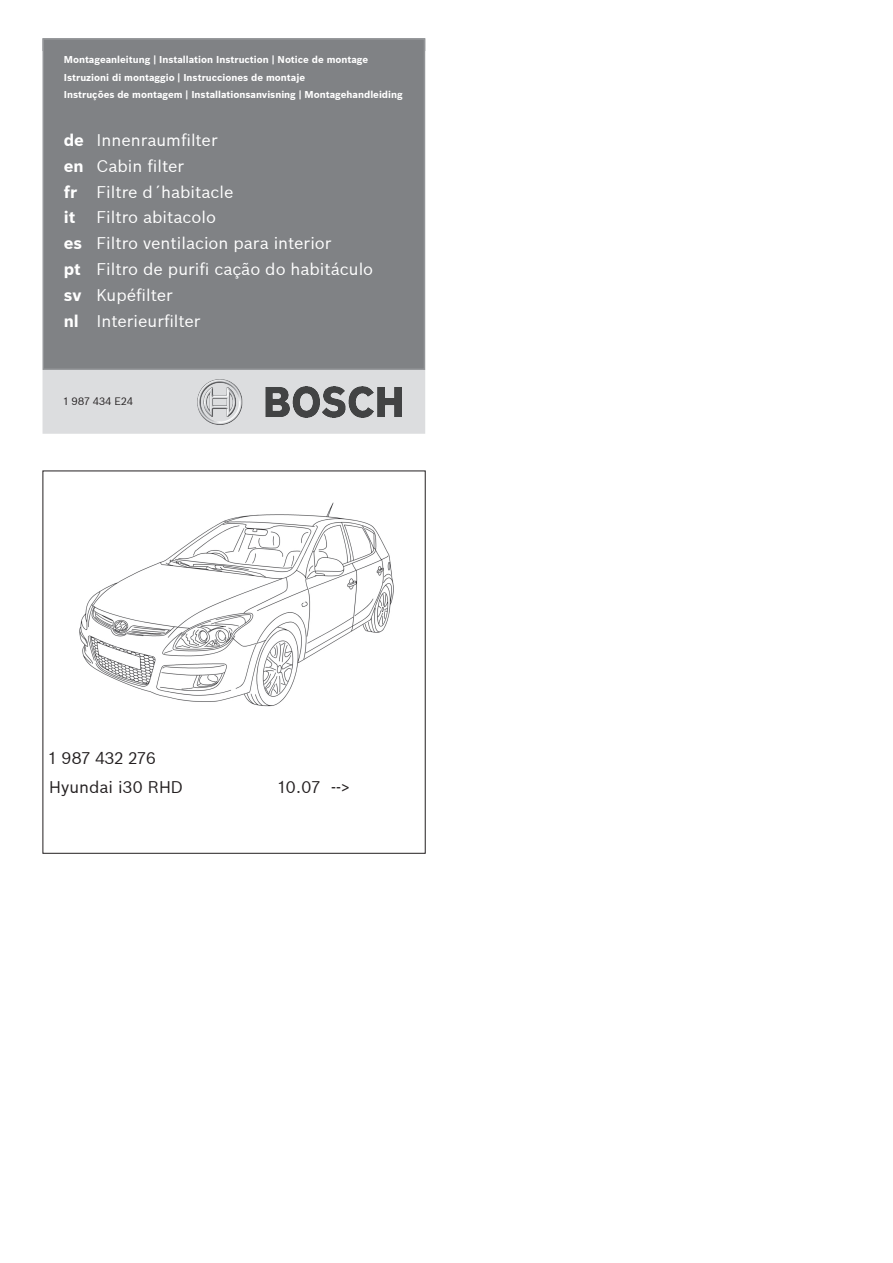
<style>
.page{position:relative;width:893px;height:1263px;background:#fff}
.page>*{position:absolute;margin:0;border:0;box-sizing:border-box;transform-origin:0 0}
.t1{font:16.5px/25.8px "Bosch Sans LF";color:#fff}
.t2{font:16.5px/29.7px "Bosch Sans LF";color:#231f20}
.t3{font:10.5px "Bosch Sans LF";color:#231f20}
.t4{font:700 9.75px/17.7px "Bosch Sans LF";color:#fff}
.s1{font-weight:700}
</style>
<div class="page">
<div style="left:43px;top:38px;width:382px;height:332px;background:#808285;border:2px solid #939598"></div>
<div style="left:43px;top:370px;width:382px;height:64px;background:#dcdddf"></div>
<img style="left:197px;top:379px;width:205px;height:46px">
<div style="left:43px;top:471px;width:383px;height:383px;border:1px solid #231f20"></div>
<img style="left:79px;top:502px;width:315px;height:205px">
<p class="t4" style="left:64px;top:51px;width:340px">Montageanleitung | Installation Instruction | Notice de montage<br>Istruzioni di montaggio | Instrucciones de montaje<br>Instruções de montagem | Installationsanvisning | Montagehandleiding</p>
<h1 class="t1" style="left:64px;top:127px;width:171px"><span class="s1">de</span> Innenraumfilter <span class="s1">en</span> Cabin filter<br><span class="s1">fr</span> Filtre d´habitacle <span class="s1">it</span></h1>
<h1 class="t1" style="left:64px;top:204px;width:311px;text-indent:33px">Filtro abitacolo<br><span class="s1">es</span> Filtro ventilacion para interior<br><span class="s1">pt</span> Filtro de purifi cação do habitáculo <span class="s1">sv</span> Kupéfilter<br><span class="s1">nl</span> Interieurfilter</h1>
<p class="t3" style="left:64px;top:395px;width:71px">1 987 434 E24</p>
<h1 class="t2" style="left:49px;top:743px;width:135px">1 987 432 276<br>Hyundai i30 RHD</h1>
<h1 class="t2" style="left:279px;top:772px;width:73px">10.07 --&gt;</h1>
</div>
